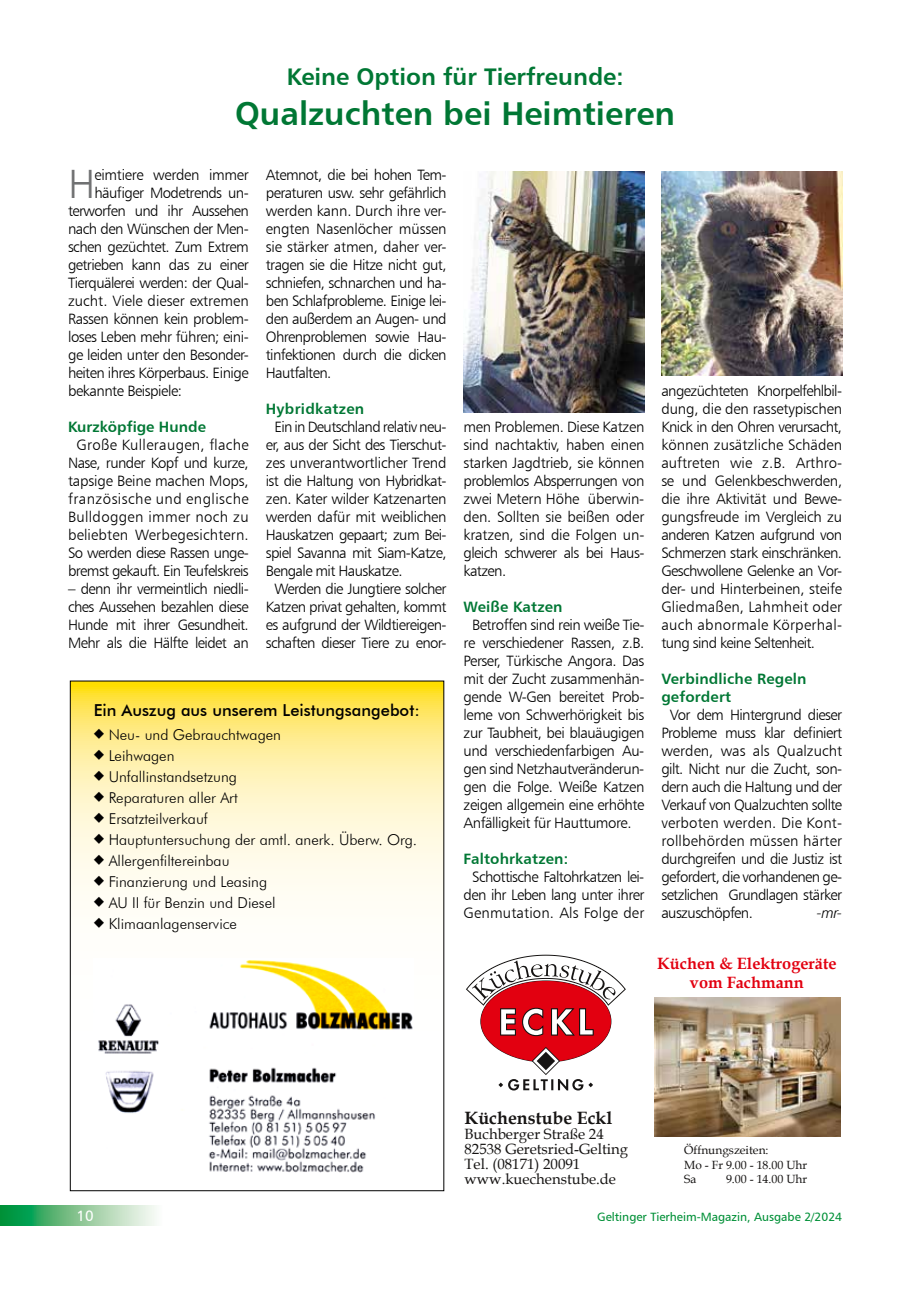
<style>
.page{position:relative;width:906px;height:1289px;background:#fff}
.page>*{position:absolute;margin:0;border:0;box-sizing:border-box;transform-origin:0 0}
.t1{font:40.95px "Humanist 777 BT Light B";color:#707172}
.t2{font:33px "Humanist 777 BT Bold B";color:#007734}
.t3{font:24px "Humanist 777 BT Bold B";color:#007734}
.t4{font:700 17.85px "Book Antiqua";color:#161413}
.t5{font:500 16.5px "Futura BT";color:#000}
.t6{font:700 16.35px/19.4px "Book Antiqua";color:#e20010;text-align:center}
.t7{font:15px/18px "Humanist 777 BT Light B";letter-spacing:-.04em;color:#000;text-align:justify}
.t8{font:300 15px "Futura BT";color:#000}
.t9{font:15px/18px "Humanist 777 BT Light B";letter-spacing:-.01em;color:#000;text-align:center}
.t10{font:15px/18px "Humanist 777 BT Bold B";letter-spacing:.01em;color:#007734}
.t11{font:15px "Humanist 777 BT Light B";letter-spacing:-.02em;color:#000}
.t12{font:15px "Humanist 777 BT Light B";color:#000}
.t13{font:15px "Humanist 777 BT Light Italic B";color:#000}
.t14{font:15px "Humanist 777 BT Roman B";color:#fff}
.t15{font:14.85px/14.9px "Book Antiqua";color:#161413}
.t16{font:12px "Humanist 777 BT Roman B";color:#009037}
.t17{font:11.85px/14.2px "Book Antiqua";color:#161413}
</style>
<div class="page">
<svg style="left:0;top:1205px;width:155px;height:20px"></svg>
<div style="left:481px;top:981px;width:129px;height:80px;background:#e20010;border:1px solid #e20010;border-radius:50%"></div>
<svg style="left:466px;top:954px;width:160px;height:81px"></svg>
<svg style="left:498px;top:1046px;width:95px;height:44px"></svg>
<img style="left:654px;top:997px;width:186px;height:139px">
<svg style="left:69px;top:680px;width:376px;height:512px"></svg>
<svg style="left:72px;top:682px;width:370px;height:507px"></svg>
<img style="left:94px;top:958px;width:320px;height:217px">
<img style="left:463px;top:171px;width:181px;height:242px">
<img style="left:661px;top:171px;width:181px;height:204px">
<h3 class="t3" style="left:287px;top:62px;width:338px">Keine Option für Tierfreunde:</h3>
<h2 class="t2" style="left:235px;top:92px;width:441px">Qualzuchten bei Heimtieren</h2>
<h1 class="t1" style="left:68px;top:159px;width:29px">H</h1>
<p class="t11" style="left:95px;top:166px;width:156px">eimtiere werden immer</p>
<p class="t7" style="left:95px;top:184px;width:156px">häufiger Modetrends un-</p>
<p class="t7" style="left:68px;top:202px;width:182px">terworfen und ihr Aussehen</p>
<p class="t7" style="left:68px;top:220px;width:182px">nach den Wünschen der Men-</p>
<p class="t7" style="left:68px;top:238px;width:182px">schen gezüchtet. Zum Extrem</p>
<p class="t7" style="left:68px;top:256px;width:182px">getrieben kann das zu einer</p>
<p class="t7" style="left:68px;top:274px;width:182px">Tierquälerei werden: der Qual-</p>
<p class="t12" style="left:68px;top:292px;width:182px">zucht. Viele dieser extremen</p>
<p class="t7" style="left:68px;top:310px;width:182px">Rassen können kein problem-</p>
<p class="t7" style="left:68px;top:328px;width:182px">loses Leben mehr führen; eini-</p>
<p class="t7" style="left:68px;top:346px;width:182px">ge leiden unter den Besonder-</p>
<p class="t7" style="left:68px;top:364px;width:182px">heiten ihres Körperbaus. Einige</p>
<p class="t7" style="left:68px;top:382px;width:115px">bekannte Beispiele:</p>
<p class="t10" style="left:68px;top:417px;width:139px">Kurzköpfige Hunde</p>
<p class="t9" style="left:68px;top:436px;width:182px">Große Kulleraugen, flache<br>Nase, runder Kopf und kurze, tapsige Beine machen Mops, französische und englische<br>Bulldoggen immer noch zu beliebten Werbegesichtern.<br>So werden diese Rassen unge&shy;bremst gekauft. Ein Teufelskreis</p>
<p class="t7" style="left:68px;top:580px;width:182px">– denn ihr vermeintlich niedli&shy;ches Aussehen bezahlen diese Hunde mit ihrer Gesundheit.<br>Mehr als die Hälfte leidet an</p>
<p class="t7" style="left:266px;top:166px;width:182px">Atemnot, die bei hohen Tem&shy;peraturen usw. sehr gefährlich werden kann. Durch ihre ver&shy;engten Nasenlöcher müssen sie stärker atmen, daher ver&shy;tragen sie die Hitze nicht gut, schniefen, schnarchen und ha&shy;ben Schlafprobleme. Einige lei&shy;den außerdem an Augen- und Ohrenproblemen sowie Hau&shy;tinfektionen durch die dicken Hautfalten.</p>
<p class="t10" style="left:266px;top:399px;width:100px">Hybridkatzen</p>
<p class="t7" style="left:274px;top:418px;width:174px">Ein in Deutschland relativ neu-</p>
<p class="t7" style="left:266px;top:436px;width:182px">er, aus der Sicht des Tierschut-</p>
<p class="t9" style="left:266px;top:454px;width:182px">zes unverantwortlicher Trend</p>
<p class="t7" style="left:266px;top:472px;width:182px">ist die Haltung von Hybridkat-</p>
<p class="t11" style="left:266px;top:490px;width:182px">zen. Kater wilder Katzenarten</p>
<p class="t11" style="left:266px;top:508px;width:182px">werden dafür mit weiblichen</p>
<p class="t7" style="left:266px;top:526px;width:182px">Hauskatzen gepaart; zum Bei-</p>
<p class="t7" style="left:266px;top:544px;width:182px">spiel Savanna mit Siam-Katze,</p>
<p class="t7" style="left:266px;top:562px;width:138px">Bengale mit Hauskatze.</p>
<p class="t7" style="left:274px;top:580px;width:174px">Werden die Jungtiere solcher</p>
<p class="t7" style="left:266px;top:598px;width:182px">Katzen privat gehalten, kommt</p>
<p class="t7" style="left:266px;top:616px;width:182px">es aufgrund der Wildtiereigen-</p>
<p class="t7" style="left:266px;top:634px;width:182px">schaften dieser Tiere zu enor-</p>
<p class="t5" style="left:94px;top:699px;width:327px">Ein Auszug aus unserem Leistungsangebot:</p>
<p class="t8" style="left:94px;top:725px;width:189px">◆ Neu- und Gebrauchtwagen</p>
<p class="t8" style="left:94px;top:746px;width:82px">◆ Leihwagen</p>
<p class="t8" style="left:94px;top:767px;width:145px">◆ Unfallinstandsetzung</p>
<p class="t8" style="left:94px;top:788px;width:145px">◆ Reparaturen aller Art</p>
<p class="t8" style="left:94px;top:809px;width:115px">◆ Ersatzteilverkauf</p>
<p class="t8" style="left:94px;top:830px;width:325px">◆ Hauptuntersuchung der amtl. anerk. Überw. Org.</p>
<p class="t8" style="left:94px;top:851px;width:137px">◆ Allergenfiltereinbau</p>
<p class="t8" style="left:94px;top:872px;width:175px">◆ Finanzierung und Leasing</p>
<p class="t8" style="left:94px;top:893px;width:183px">◆ AU II für Benzin und Diesel</p>
<p class="t8" style="left:94px;top:914px;width:145px">◆ Klimaanlagenservice</p>
<p class="t7" style="left:463px;top:418px;width:182px">men Problemen. Diese Katzen sind nachtaktiv, haben einen starken Jagdtrieb, sie können problemlos Absperrungen von zwei Metern Höhe überwin&shy;den. Sollten sie beißen oder kratzen, sind die Folgen un&shy;gleich schwerer als bei Haus&shy;katzen.</p>
<p class="t10" style="left:463px;top:597px;width:100px">Weiße Katzen</p>
<p class="t7" style="left:463px;top:616px;width:182px;text-indent:9px">Betroffen sind rein weiße Tie&shy;re verschiedener Rassen, z.B.<br>Perser, Türkische Angora. Das mit der Zucht zusammenhän&shy;gende W-Gen bereitet Prob&shy;leme von Schwerhörigkeit bis zur Taubheit, bei blauäugigen und verschiedenfarbigen Au&shy;gen sind Netzhautveränderun&shy;gen die Folge. Weiße Katzen zeigen allgemein eine erhöhte Anfälligkeit für Hauttumore.</p>
<p class="t10" style="left:463px;top:849px;width:106px">Faltohrkatzen:</p>
<p class="t7" style="left:463px;top:868px;width:182px;text-align:center">Schottische Faltohrkatzen lei&shy;den ihr Leben lang unter ihrer<br>Genmutation. Als Folge der</p>
<p class="t7" style="left:661px;top:382px;width:182px">angezüchteten Knorpelfehlbil&shy;dung, die den rassetypischen Knick in den Ohren verursacht, können zusätzliche Schäden auftreten wie z.B. Arthro&shy;se und Gelenkbeschwerden, die ihre Aktivität und Bewe&shy;gungsfreude im Vergleich zu anderen Katzen aufgrund von Schmerzen stark einschränken.<br>Geschwollene Gelenke an Vor&shy;der- und Hinterbeinen, steife Gliedmaßen, Lahmheit oder auch abnormale Körperhal&shy;tung sind keine Seltenheit.</p>
<p class="t10" style="left:661px;top:669px;width:147px">Verbindliche Regeln gefordert</p>
<p class="t7" style="left:661px;top:706px;width:182px;text-indent:9px">Vor dem Hintergrund dieser Probleme muss klar definiert werden, was als Qualzucht gilt. Nicht nur die Zucht, son&shy;dern auch die Haltung und der Verkauf von Qualzuchten sollte verboten werden. Die Kont&shy;rollbehörden müssen härter durchgreifen und die Justiz ist gefordert, die vorhandenen ge&shy;setzlichen Grundlagen stärker auszuschöpfen.</p>
<p class="t13" style="left:816px;top:904px;width:27px">-mr-</p>
<p class="t6" style="left:657px;top:953px;width:181px">Küchen &amp; Elektrogeräte vom Fachmann</p>
<p class="t4" style="left:464px;top:1105px;width:149px">Küchenstube Eckl</p>
<p class="t15" style="left:464px;top:1126px;width:165px">Buchberger Straße 24<br>82538 Geretsried-Gelting<br>Tel. (08171) 20091 www.kuechenstube.de</p>
<p class="t17" style="left:684px;top:1142px;width:125px">Öffnungszeiten:<br>Mo - Fr 9.00 - 18.00 Uhr<br>Sa</p>
<p class="t17" style="left:726px;top:1171px;width:83px">9.00 - 14.00 Uhr</p>
<p class="t14" style="left:77px;top:1206px;width:19px">10</p>
<p class="t16" style="left:597px;top:1208px;width:246px">Geltinger Tierheim-Magazin, Ausgabe 2/2024</p>
</div>
